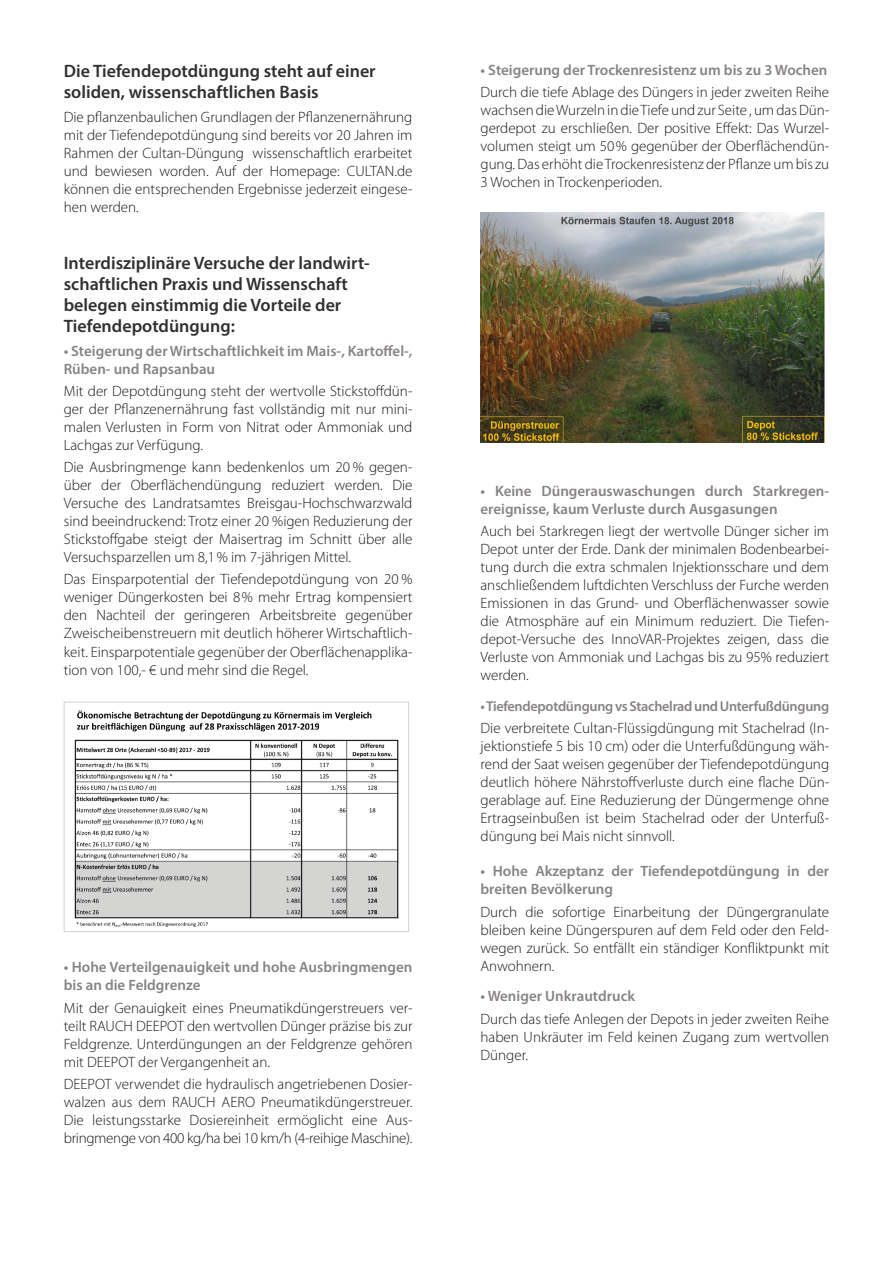
<style>
.page{position:relative;width:893px;height:1263px;background:#fff}
.page>*{position:absolute;margin:0;border:0;box-sizing:border-box;transform-origin:0 0}
.t1{font:600 18px/21px "Myriad Pro";color:#2e3031}
.t2{font:300 15px/18px "Myriad Pro";color:#1a171c;text-align:justify}
.t3{font:600 15px/18px "Myriad Pro";color:#878383}
.t4{font:600 14.25px "Myriad Pro";letter-spacing:-.02em;color:#878383}
</style>
<div class="page">
<img style="left:74px;top:710px;width:325px;height:217px">
<div style="left:64px;top:702px;width:345px;height:230px;border:1px solid #d0d1d2"></div>
<img style="left:480px;top:213px;width:345px;height:229px">
<p class="t1" style="left:64px;top:60px;width:313px">Die Tiefendepotdüngung steht auf einer soliden, wissenschaftlichen Basis</p>
<p class="t2" style="left:64px;top:108px;width:350px">Die pflanzenbaulichen Grundlagen der Pflanzenernährung mit der Tiefendepotdüngung sind bereits vor 20 Jahren im Rahmen der Cultan-Düngung wissenschaftlich erarbeitet und bewiesen worden. Auf der Homepage: CULTAN.de können die entsprechenden Ergebnisse jederzeit eingese&shy;hen werden.</p>
<p class="t1" style="left:64px;top:252px;width:308px">Interdisziplinäre Versuche der landwirt&shy;schaftlichen Praxis und Wissenschaft belegen einstimmig die Vorteile der Tiefendepotdüngung:</p>
<p class="t3" style="left:64px;top:341px;width:350px">• Steigerung der Wirtschaftlichkeit im Mais-, Kartoffel-,<br>Rüben- und Rapsanbau</p>
<p class="t2" style="left:64px;top:382px;width:350px">Mit der Depotdüngung steht der wertvolle Stickstoffdün&shy;ger der Pflanzenernährung fast vollständig mit nur mini&shy;malen Verlusten in Form von Nitrat oder Ammoniak und Lachgas zur Verfügung.</p>
<p class="t2" style="left:64px;top:458px;width:350px">Die Ausbringmenge kann bedenkenlos um 20 % gegen&shy;über der Oberflächendüngung reduziert werden. Die Versuche des Landratsamtes Breisgau-Hochschwarzwald sind beeindruckend: Trotz einer 20 %igen Reduzierung der Stickstoffgabe steigt der Maisertrag im Schnitt über alle Versuchsparzellen um 8,1% im 7-jährigen Mittel.</p>
<p class="t2" style="left:64px;top:571px;width:350px">Das Einsparpotential der Tiefendepotdüngung von 20 % weniger Düngerkosten bei 8% mehr Ertrag kompensiert den Nachteil der geringeren Arbeitsbreite gegenüber Zweischeibenstreuern mit deutlich höherer Wirtschaftlich&shy;keit. Einsparpotentiale gegenüber der Oberflächenapplika&shy;tion von 100,- € und mehr sind die Regel.</p>
<p class="t3" style="left:64px;top:958px;width:350px">• Hohe Verteilgenauigkeit und hohe Ausbringmengen bis an die Feldgrenze</p>
<p class="t2" style="left:64px;top:999px;width:350px">Mit der Genauigkeit eines Pneumatikdüngerstreuers ver&shy;teilt RAUCH DEEPOT den wertvollen Dünger präzise bis zur Feldgrenze. Unterdüngungen an der Feldgrenze gehören mit DEEPOT der Vergangenheit an.</p>
<p class="t2" style="left:64px;top:1075px;width:350px">DEEPOT verwendet die hydraulisch angetriebenen Dosier&shy;walzen aus dem RAUCH AERO Pneumatikdüngerstreuer.<br>Die leistungsstarke Dosiereinheit ermöglicht eine Aus&shy;bringmenge von 400 kg/ha bei 10 km/h (4-reihige Maschine).</p>
<p class="t3" style="left:480px;top:61px;width:348px">• Steigerung der Trockenresistenz um bis zu 3 Wochen</p>
<p class="t2" style="left:480px;top:84px;width:350px">Durch die tiefe Ablage des Düngers in jeder zweiten Reihe wachsen die Wurzeln in die Tiefe und zur Seite , um das Dün&shy;gerdepot zu erschließen. Der positive Effekt: Das Wurzel&shy;volumen steigt um 50% gegenüber der Oberflächendün&shy;gung. Das erhöht die Trockenresistenz der Pflanze um bis zu 3 Wochen in Trockenperioden.</p>
<p class="t3" style="left:480px;top:482px;width:349px">• Keine Düngerauswaschungen durch Starkregen&shy;ereignisse, kaum Verluste durch Ausgasungen</p>
<p class="t2" style="left:480px;top:522px;width:350px">Auch bei Starkregen liegt der wertvolle Dünger sicher im Depot unter der Erde. Dank der minimalen Bodenbearbei&shy;tung durch die extra schmalen Injektionsschare und dem anschließendem luftdichten Verschluss der Furche werden Emissionen in das Grund- und Oberflächenwasser sowie die Atmosphäre auf ein Minimum reduziert. Die Tiefen&shy;depot-Versuche des InnoVAR-Projektes zeigen, dass die Verluste von Ammoniak und Lachgas bis zu 95% reduziert werden.</p>
<p class="t4" style="left:480px;top:697px;width:350px">• Tiefendepotdüngung vs Stachelrad und Unterfußdüngung</p>
<p class="t2" style="left:480px;top:719px;width:350px">Die verbreitete Cultan-Flüssigdüngung mit Stachelrad (In&shy;jektionstiefe 5 bis 10 cm) oder die Unterfußdüngung wäh&shy;rend der Saat weisen gegenüber der Tiefendepotdüngung deutlich höhere Nährstoffverluste durch eine flache Dün&shy;gerablage auf. Eine Reduzierung der Düngermenge ohne Ertragseinbußen ist beim Stachelrad oder der Unterfuß&shy;düngung bei Mais nicht sinnvoll.</p>
<p class="t3" style="left:480px;top:862px;width:350px">• Hohe Akzeptanz der Tiefendepotdüngung in der breiten Bevölkerung</p>
<p class="t2" style="left:480px;top:903px;width:350px">Durch die sofortige Einarbeitung der Düngergranulate bleiben keine Düngerspuren auf dem Feld oder den Feld&shy;wegen zurück. So entfällt ein ständiger Konfliktpunkt mit Anwohnern.</p>
<p class="t3" style="left:480px;top:987px;width:156px">• Weniger Unkrautdruck</p>
<p class="t2" style="left:480px;top:1010px;width:350px">Durch das tiefe Anlegen der Depots in jeder zweiten Reihe haben Unkräuter im Feld keinen Zugang zum wertvollen Dünger.</p>
</div>
